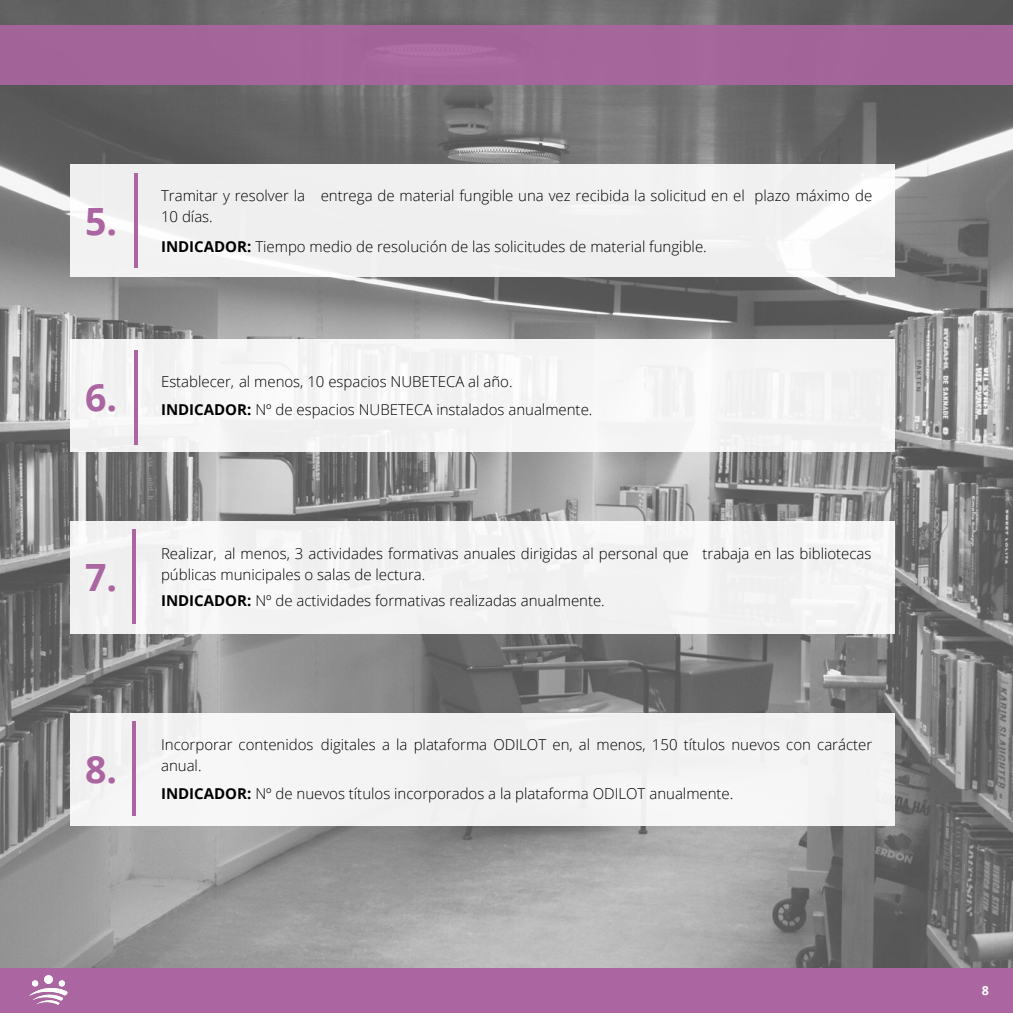
<style>
.page{position:relative;width:1013px;height:1013px;background:#fff}
.page>*{position:absolute;margin:0;border:0;box-sizing:border-box;transform-origin:0 0}
.t1{font:700 37.5px "Open Sans";color:#ab65a0}
.t2{font:300 15px/20.6px "Open Sans";color:#000}
.t3{font:700 12.5px "Open Sans";color:#fff}
.s1{font-weight:700}
</style>
<div class="page">
<img style="left:0;top:0;width:1012px;height:968px">
<div style="left:0;top:968px;width:1012px;height:44px;background:#ab65a0"></div>
<img style="left:29px;top:975px;width:39px;height:30px">
<div style="left:0;top:25px;width:1012px;height:59px;background:#a36599"></div>
<div style="left:70px;top:164px;width:824px;height:113px;background:#f0f0f0"></div>
<div style="left:70px;top:339px;width:824px;height:113px;background:#f4f4f4"></div>
<div style="left:70px;top:521px;width:824px;height:112px;background:#f2f2f2"></div>
<div style="left:70px;top:713px;width:824px;height:112px;background:#f3f3f3"></div>
<hr style="left:134px;top:173px;width:3px;height:95px;background:#ab65a0">
<hr style="left:134px;top:350px;width:3px;height:94px;background:#ab65a0">
<hr style="left:132px;top:529px;width:4px;height:95px;background:#ab65a0">
<hr style="left:132px;top:721px;width:4px;height:95px;background:#ab65a0">
<p class="t1" style="left:85px;top:195px;width:34px">5.</p>
<p class="t2" style="left:161px;top:185px;width:712px">Tramitar y resolver la entrega de material fungible una vez recibida la solicitud en el plazo máximo de<br>10 días.</p>
<p class="t2" style="left:161px;top:235px;width:547px"><span class="s1">INDICADOR:</span> Tiempo medio de resolución de las solicitudes de material fungible.</p>
<p class="t1" style="left:85px;top:371px;width:34px">6.</p>
<p class="t2" style="left:161px;top:371px;width:353px">Establecer, al menos, 10 espacios NUBETECA al año.</p>
<p class="t2" style="left:161px;top:399px;width:433px"><span class="s1">INDICADOR:</span> Nº de espacios NUBETECA instalados anualmente.</p>
<p class="t1" style="left:85px;top:551px;width:34px">7.</p>
<p class="t2" style="left:161px;top:543px;width:712px">Realizar, al menos, 3 actividades formativas anuales dirigidas al personal que trabaja en las bibliotecas públicas municipales o salas de lectura.</p>
<p class="t2" style="left:161px;top:589px;width:445px"><span class="s1">INDICADOR:</span> Nº de actividades formativas realizadas anualmente.</p>
<p class="t1" style="left:85px;top:743px;width:34px">8.</p>
<p class="t2" style="left:161px;top:734px;width:712px">Incorporar contenidos digitales a la plataforma ODILOT en, al menos, 150 títulos nuevos con carácter anual.</p>
<p class="t2" style="left:161px;top:783px;width:574px"><span class="s1">INDICADOR:</span> Nº de nuevos títulos incorporados a la plataforma ODILOT anualmente.</p>
<p class="t3" style="left:981px;top:981px;width:9px">8</p>
</div>
